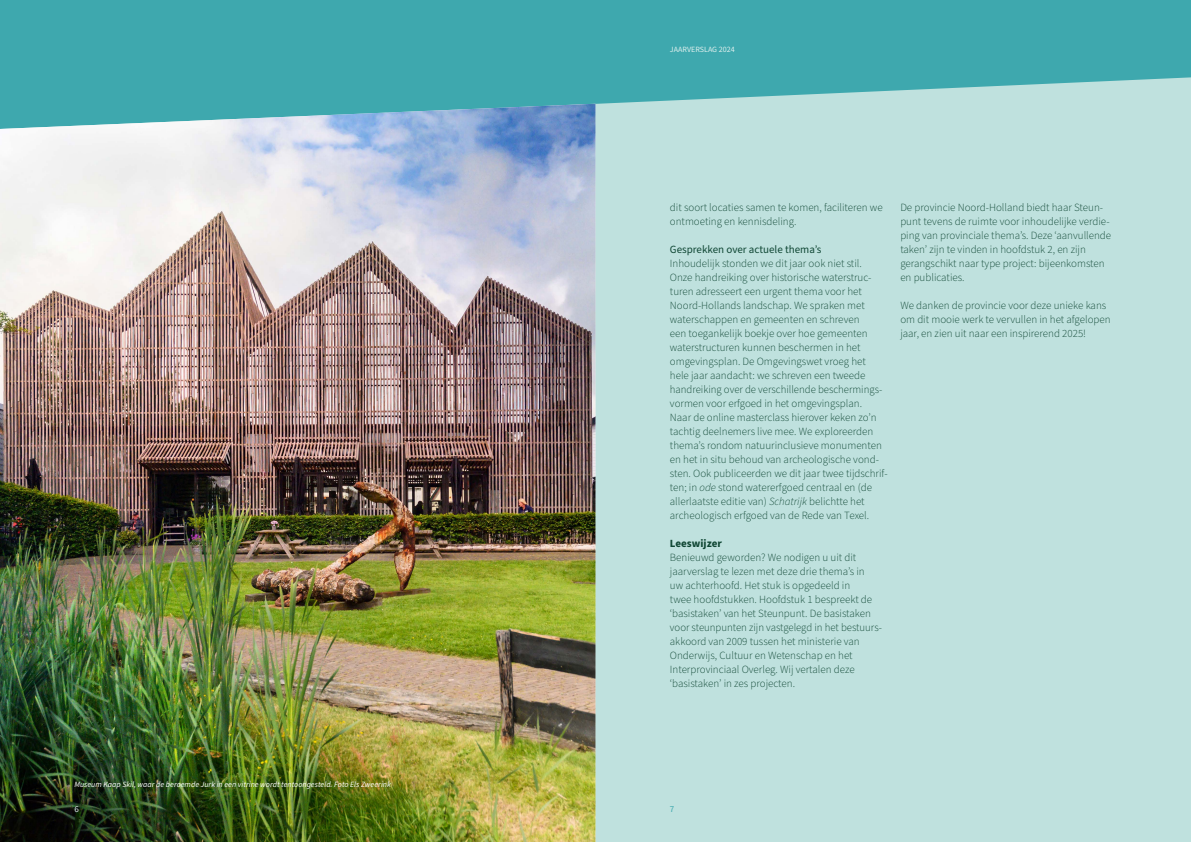
<style>
.page{position:relative;width:1191px;height:842px;background:#fff}
.page>*{position:absolute;margin:0;border:0;box-sizing:border-box;transform-origin:0 0}
.t1{font:300 11px/14px "Source Sans Pro";color:#104734}
.t2{font:11px "Source Sans Pro";color:#104734}
.t3{font:700 11px "Source Sans Pro";color:#104734}
.t4{font:9px "Source Sans Pro";color:#deefed}
.t5{font:9px "Source Sans Pro";color:#3ea8ae}
.t6{font:italic 8px "Source Sans Pro";color:#fff}
.t7{font:8px "Source Sans Pro";color:#deefed}
.s1{font-style:italic}
</style>
<div class="page">
<div style="left:0;top:0;width:1191px;height:347px;background:#3ea8ae"></div>
<div style="left:591px;top:77px;width:600px;height:765px;background:#bfe1de"></div>
<img style="left:0;top:104px;width:595px;height:738px">
<p class="t7" style="left:670px;top:44px;width:66px">JAARVERSLAG 2024</p>
<p class="t1" style="left:670px;top:201px;width:214px">dit soort locaties samen te komen, faciliteren we ontmoeting en kennisdeling.</p>
<p class="t2" style="left:670px;top:242px;width:153px">Gesprekken over actuele thema’s</p>
<p class="t1" style="left:670px;top:257px;width:219px">Inhoudelijk stonden we dit jaar ook niet stil.<br>Onze handreiking over historische waterstruc&shy;turen adresseert een urgent thema voor het Noord-Hollands landschap. We spraken met waterschappen en gemeenten en schreven<br>een toegankelijk boekje over hoe gemeenten waterstructuren kunnen beschermen in het omgevingsplan. De Omgevingswet vroeg het<br>hele jaar aandacht: we schreven een tweede handreiking over de verschillende beschermings&shy;vormen voor erfgoed in het omgevingsplan.<br>Naar de online masterclass hierover keken zo’n tachtig deelnemers live mee. We exploreerden thema’s rondom natuurinclusieve monumenten en het in situ behoud van archeologische vond&shy;sten. Ook publiceerden we dit jaar twee tijdschrif&shy;ten; in <span class="s1">ode</span> stond watererfgoed centraal en (de allerlaatste editie van) <span class="s1">Schatrijk</span> belichtte het archeologisch erfgoed van de Rede van Texel.</p>
<p class="t3" style="left:670px;top:536px;width:53px">Leeswijzer</p>
<p class="t1" style="left:670px;top:551px;width:214px">Benieuwd geworden? We nodigen u uit dit jaarverslag te lezen met deze drie thema’s in<br>uw achterhoofd. Het stuk is opgedeeld in<br>twee hoofdstukken. Hoofdstuk 1 bespreekt de ‘basistaken’ van het Steunpunt. De basistaken voor steunpunten zijn vastgelegd in het bestuurs&shy;akkoord van 2009 tussen het ministerie van Onderwijs, Cultuur en Wetenschap en het Interprovinciaal Overleg. Wij vertalen deze ‘basistaken’ in zes projecten.</p>
<p class="t1" style="left:900px;top:201px;width:212px">De provincie Noord-Holland biedt haar Steun&shy;punt tevens de ruimte voor inhoudelijke verdie&shy;ping van provinciale thema’s. Deze ‘aanvullende taken’ zijn te vinden in hoofdstuk 2, en zijn gerangschikt naar type project: bijeenkomsten en publicaties.</p>
<p class="t1" style="left:900px;top:299px;width:212px">We danken de provincie voor deze unieke kans om dit mooie werk te vervullen in het afgelopen jaar, en zien uit naar een inspirerend 2025!</p>
<p class="t6" style="left:74px;top:779px;width:318px">Museum Kaap Skil, waar de beroemde Jurk in een vitrine wordt tentoongesteld. Foto Els Zweerink</p>
<p class="t4" style="left:74px;top:803px;width:6px">6</p>
<p class="t5" style="left:670px;top:803px;width:6px">7</p>
</div>
